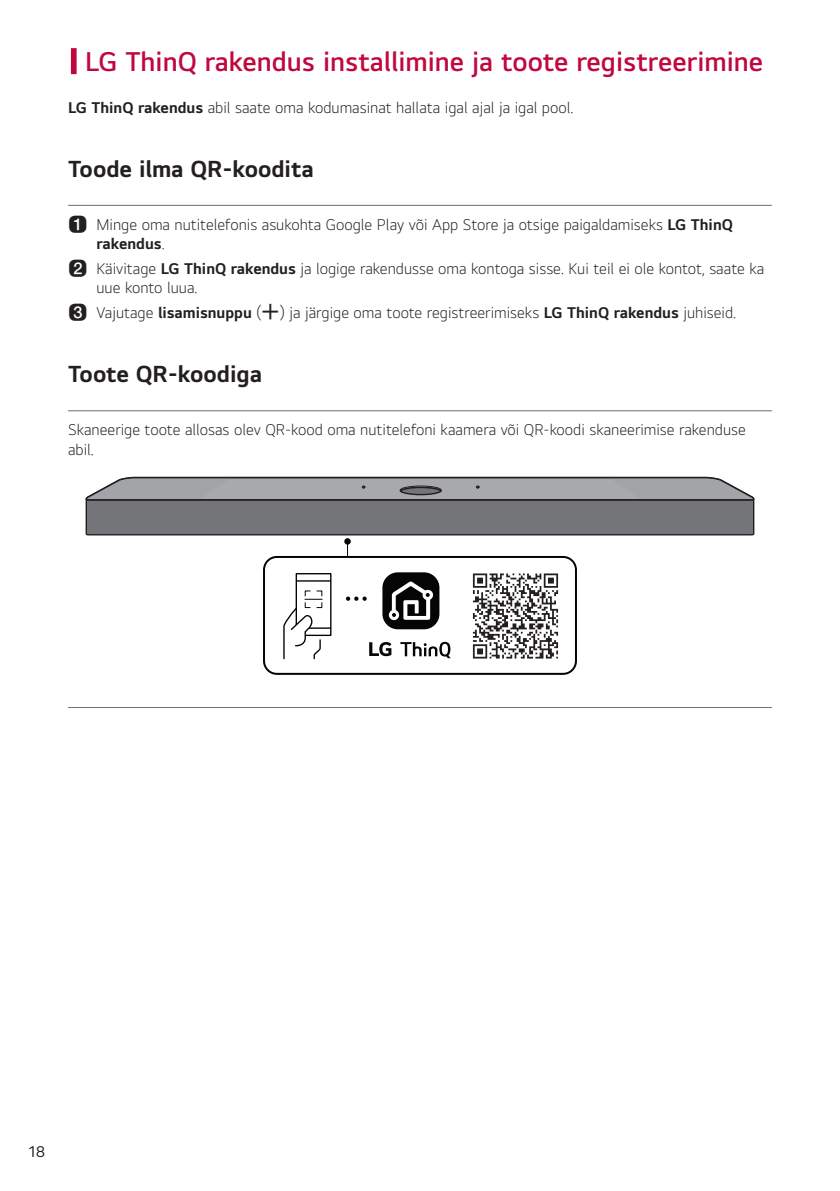
<style>
.page{position:relative;width:840px;height:1191px;background:#fff}
.page>*{position:absolute;margin:0;border:0;box-sizing:border-box;transform-origin:0 0}
.t1{font:600 28px "LG Smart UI";color:#c0073e}
.t2{font:700 24px "LG Smart UI";color:#231f20}
.t3{font:300 16px/19.2px "LG Smart UI";color:#231f20}
.t4{font:16px "LG Smart UI";color:#231f20}
.s1{font-weight:700}
.s2{font-family:"UPSYS Rounded Box Number";font-weight:400}
.s3{font-family:"UPSYS Font 2013 Basic";font-weight:400}
</style>
<div class="page">
<div style="left:71px;top:48px;width:6px;height:26px;background:#c0073e"></div>
<hr style="left:68px;top:205px;width:703px;height:1px;background:#6c6d70">
<hr style="left:68px;top:410px;width:703px;height:1px;background:#6c6d70">
<div style="left:263px;top:556px;width:313px;height:119px;border:2px solid #040504;border-radius:13px"></div>
<svg style="left:85px;top:476px;width:669px;height:184px"></svg>
<hr style="left:68px;top:707px;width:703px;height:1px;background:#6c6d70">
<h1 class="t1" style="left:85px;top:44px;width:679px">LG ThinQ rakendus installimine ja toote registreerimine</h1>
<p class="t3" style="left:68px;top:97px;width:506px"><span class="s1">LG ThinQ rakendus</span> abil saate oma kodumasinat hallata igal ajal ja igal pool.</p>
<h2 class="t2" style="left:68px;top:154px;width:247px">Toode ilma QR-koodita</h2>
<p class="t3" style="left:96px;top:215px;width:637px;text-indent:-28px"><span class="s2">a</span> Minge oma nutitelefonis asukohta Google Play või App Store ja otsige paigaldamiseks <span class="s1">LG ThinQ rakendus</span>.</p>
<p class="t3" style="left:96px;top:259px;width:669px;text-indent:-28px"><span class="s2">b</span> Käivitage <span class="s1">LG ThinQ rakendus</span> ja logige rakendusse oma kontoga sisse. Kui teil ei ole kontot, saate ka uue konto luua.</p>
<p class="t3" style="left:68px;top:303px;width:669px"><span class="s2">c</span> Vajutage <span class="s1">lisamisnuppu</span> (<span class="s3">o</span>) ja järgige oma toote registreerimiseks <span class="s1">LG ThinQ rakendus</span> juhiseid.</p>
<h2 class="t2" style="left:68px;top:359px;width:195px">Toote QR-koodiga</h2>
<p class="t3" style="left:68px;top:420px;width:679px">Skaneerige toote allosas olev QR-kood oma nutitelefoni kaamera või QR-koodi skaneerimise rakenduse abil.</p>
<p class="t4" style="left:29px;top:1141px;width:18px">18</p>
</div>
